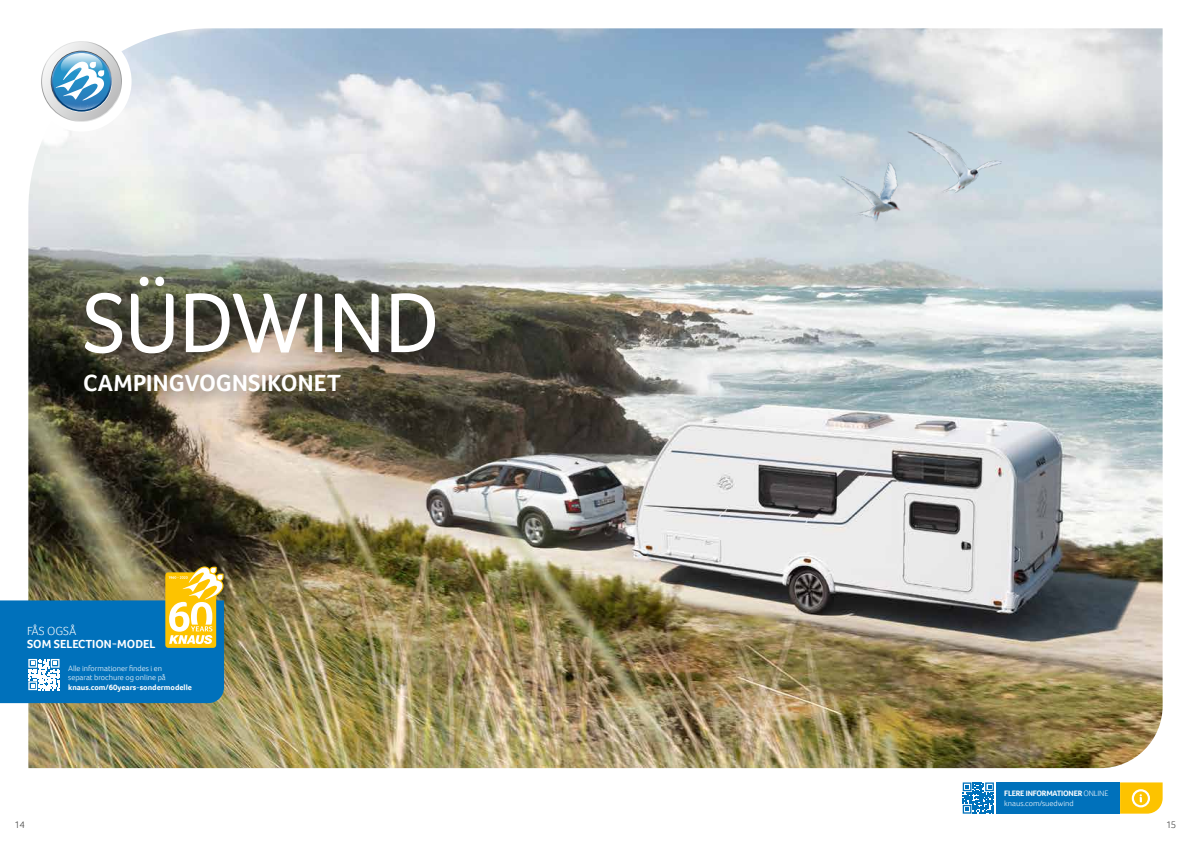
<style>
.page{position:relative;width:1191px;height:842px;background:#fff}
.page>*{position:absolute;margin:0;border:0;box-sizing:border-box;transform-origin:0 0}
.t1{font:87px "Foco";letter-spacing:-.01em;color:#fff}
.t2{font:700 24px "Foco";letter-spacing:.01em;color:#fff}
.t3{font:700 12px "Foco";color:#fff}
.t4{font:300 12px "Foco";color:#fff}
.t5{font:300 10px "Foco";color:#3b3b3a}
.t6{font:300 8px/10px "Foco";color:#fff}
.t7{font:700 8px "Foco";color:#fff}
.s1{font-weight:700}
</style>
<div class="page">
<img style="left:28px;top:28px;width:1134px;height:740px">
<div style="left:31px;top:31px;width:101px;height:101px;background:#fff;border-radius:50%"></div>
<svg style="left:41px;top:41px;width:81px;height:81px"></svg>
<svg style="left:42px;top:42px;width:79px;height:79px"></svg>
<svg style="left:51px;top:51px;width:61px;height:61px"></svg>
<svg style="left:53px;top:53px;width:57px;height:57px"></svg>
<svg style="left:56px;top:53px;width:51px;height:57px"></svg>
<img style="left:895px;top:128px;width:109px;height:127px">
<img style="left:821px;top:144px;width:106px;height:111px">
<svg style="left:65px;top:359px;width:236px;height:46px;background:#7d7263"></svg>
<svg style="left:962px;top:782px;width:32px;height:32px"></svg>
<div style="left:996px;top:782px;width:124px;height:32px;background:#0071bb"></div>
<svg style="left:1120px;top:782px;width:42px;height:32px"></svg>
<svg style="left:0;top:566px;width:224px;height:137px;background:#43869f"></svg>
<h1 class="t1" style="left:82px;top:265px;width:358px">SÜDWIND</h1>
<h2 class="t2" style="left:83px;top:367px;width:259px">CAMPINGVOGNSIKONET</h2>
<h3 class="t4" style="left:27px;top:623px;width:51px">FÅS OGSÅ</h3>
<h3 class="t3" style="left:27px;top:636px;width:130px">SOM SELECTION-MODEL</h3>
<p class="t6" style="left:68px;top:663px;width:99px">Alle informationer findes i en separat brochure og online på</p>
<p class="t7" style="left:68px;top:682px;width:125px">knaus.com/60years-sondermodelle</p>
<p class="t6" style="left:1004px;top:788px;width:106px"><span class="s1">FLERE INFORMATIONER</span> ONLINE knaus.com/suedwind</p>
<p class="t5" style="left:15px;top:818px;width:12px">14</p>
<p class="t5" style="left:1166px;top:818px;width:12px">15</p>
</div>
